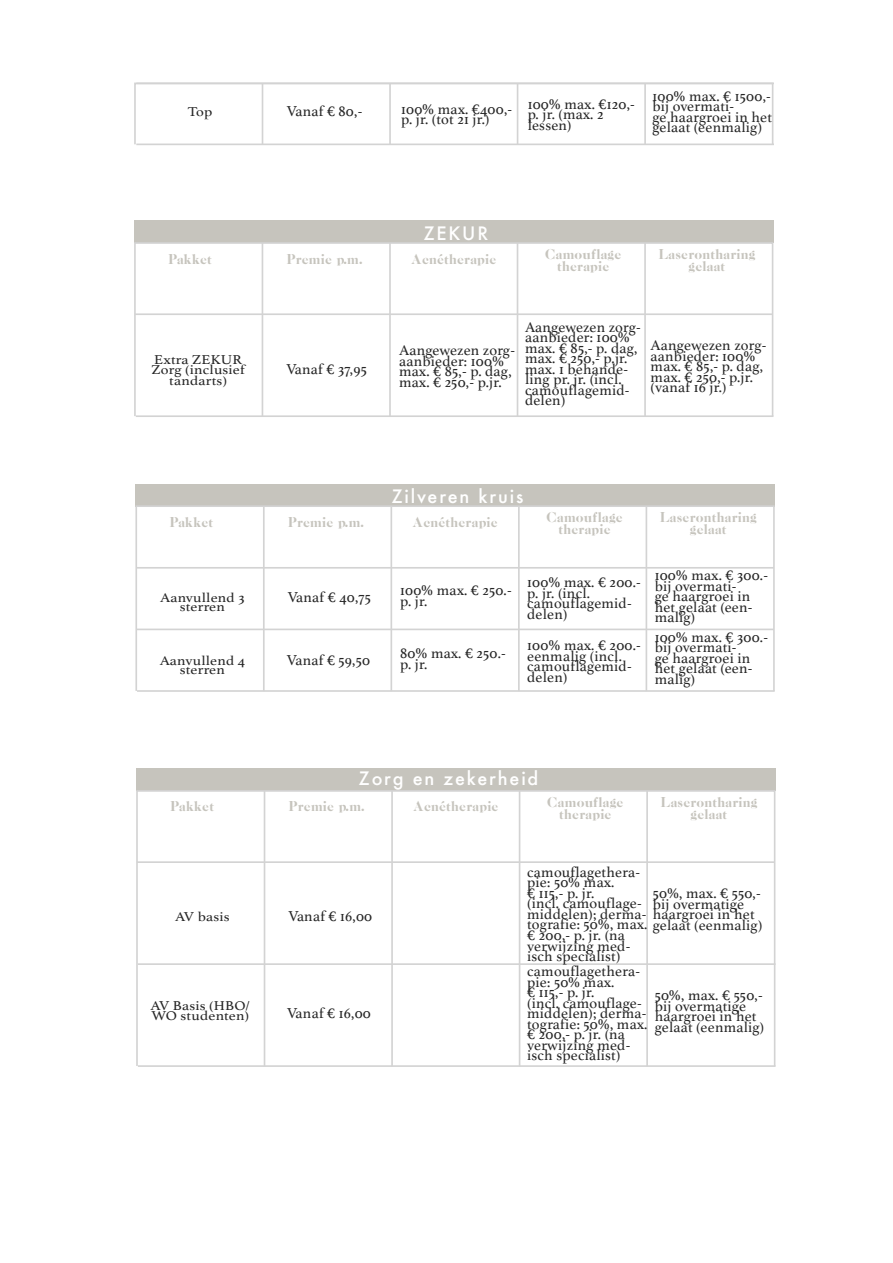
<style>
.page{position:relative;width:893px;height:1263px;background:#fff}
.page>*{position:absolute;margin:0;border:0;box-sizing:border-box;transform-origin:0 0}
.t1{font:500 18px "Futura";letter-spacing:.1em;color:#fff}
.t2{font:15px/31.5px "Athelas";letter-spacing:.015em;color:#252525}
.t3{font:15px/12px "Caslon CP";letter-spacing:.015em;color:#c6c4bd;text-align:center}
.t4{font:13.5px/10.5px "Athelas";letter-spacing:.015em;color:#252525;text-align:center;scale:1.11 1}
</style>
<div class="page">
<svg style="left:134px;top:82px;width:640px;height:63px"></svg>
<hr style="left:136px;top:144px;width:638px;height:1px;background:#d3d3d3">
<hr style="left:644px;top:83px;width:2px;height:61px;background:#d3d3d3">
<hr style="left:517px;top:83px;width:1px;height:61px;background:#d3d3d3">
<hr style="left:389px;top:83px;width:2px;height:61px;background:#d3d3d3">
<hr style="left:262px;top:83px;width:1px;height:61px;background:#d3d3d3">
<div style="left:134px;top:221px;width:639px;height:22px;background:#c6c4bd"></div>
<svg style="left:134px;top:241px;width:640px;height:176px"></svg>
<hr style="left:136px;top:415px;width:637px;height:2px;background:#d3d3d3">
<hr style="left:135px;top:313px;width:638px;height:2px;background:#d3d3d3">
<hr style="left:644px;top:243px;width:2px;height:173px;background:#d3d3d3">
<hr style="left:517px;top:243px;width:1px;height:173px;background:#d3d3d3">
<hr style="left:389px;top:243px;width:2px;height:173px;background:#d3d3d3">
<hr style="left:262px;top:243px;width:1px;height:173px;background:#d3d3d3">
<div style="left:136px;top:484px;width:639px;height:22px;background:#c6c4bd"></div>
<svg style="left:135px;top:504px;width:640px;height:187px"></svg>
<hr style="left:137px;top:690px;width:638px;height:2px;background:#d3d3d3">
<hr style="left:136px;top:628px;width:638px;height:2px;background:#d3d3d3">
<hr style="left:136px;top:567px;width:638px;height:2px;background:#d3d3d3">
<hr style="left:646px;top:506px;width:1px;height:185px;background:#d3d3d3">
<hr style="left:518px;top:506px;width:2px;height:185px;background:#d3d3d3">
<hr style="left:390px;top:506px;width:2px;height:185px;background:#d3d3d3">
<hr style="left:263px;top:506px;width:2px;height:185px;background:#d3d3d3">
<div style="left:136px;top:769px;width:639px;height:22px;background:#c6c4bd"></div>
<svg style="left:136px;top:789px;width:640px;height:278px"></svg>
<hr style="left:138px;top:963px;width:637px;height:2px;background:#d3d3d3">
<hr style="left:137px;top:861px;width:638px;height:2px;background:#d3d3d3">
<hr style="left:646px;top:791px;width:2px;height:275px;background:#d3d3d3">
<hr style="left:519px;top:791px;width:1px;height:275px;background:#d3d3d3">
<hr style="left:391px;top:791px;width:2px;height:275px;background:#d3d3d3">
<hr style="left:264px;top:791px;width:1px;height:275px;background:#d3d3d3">
<hr style="left:138px;top:1065px;width:637px;height:2px;background:#d3d3d3">
<p class="t4" style="left:188px;top:106px;width:24px">Top</p>
<p class="t2" style="left:287px;top:95px;width:77px">Vanaf € 80,-</p>
<p class="t2" style="left:401px;top:93px;width:113px">100% max. €400,-</p>
<p class="t2" style="left:401px;top:103px;width:90px">p. jr. (tot 21 jr.)</p>
<p class="t2" style="left:528px;top:88px;width:109px">100% max. €120,-</p>
<p class="t2" style="left:528px;top:98px;width:77px">p. jr. (max. 2</p>
<p class="t2" style="left:528px;top:109px;width:45px">lessen)</p>
<p class="t2" style="left:652px;top:79px;width:120px">100% max. € 1500,-</p>
<p class="t2" style="left:652px;top:90px;width:83px">bij overmati-</p>
<p class="t2" style="left:652px;top:100px;width:121px">ge haargroei in het</p>
<p class="t2" style="left:652px;top:111px;width:111px">gelaat (eenmalig)</p>
<p class="t1" style="left:424px;top:221px;width:66px">ZEKUR</p>
<p class="t3" style="left:286px;top:252px;width:78px">Premie p.m.</p>
<p class="t3" style="left:545px;top:248px;width:78px">Camouflage therapie</p>
<p class="t3" style="left:168px;top:253px;width:46px">Pakket</p>
<p class="t3" style="left:411px;top:253px;width:87px">Acnétherapie</p>
<p class="t3" style="left:659px;top:248px;width:98px">Laserontharing gelaat</p>
<p class="t4" style="left:151px;top:354px;width:86px">Extra ZEKUR<br>Zorg (inclusief tandarts)</p>
<p class="t2" style="left:286px;top:352px;width:82px">Vanaf € 37,95</p>
<p class="t2" style="left:399px;top:334px;width:117px">Aangewezen zorg-</p>
<p class="t2" style="left:399px;top:345px;width:106px">aanbieder: 100%</p>
<p class="t2" style="left:399px;top:355px;width:114px">max. € 85,- p. dag,</p>
<p class="t2" style="left:399px;top:366px;width:104px">max. € 250,- p.jr.</p>
<p class="t2" style="left:525px;top:311px;width:117px">Aangewezen zorg-</p>
<p class="t2" style="left:525px;top:321px;width:106px">aanbieder: 100%</p>
<p class="t2" style="left:525px;top:332px;width:114px">max. € 85,- p. dag,</p>
<p class="t2" style="left:525px;top:342px;width:104px">max. € 250,- p.jr.</p>
<p class="t2" style="left:525px;top:353px;width:105px">max. 1 behande-</p>
<p class="t2" style="left:525px;top:363px;width:98px">ling pr. jr. (incl.</p>
<p class="t2" style="left:525px;top:374px;width:106px">camouflagemid-</p>
<p class="t2" style="left:525px;top:384px;width:42px">delen)</p>
<p class="t2" style="left:651px;top:329px;width:117px">Aangewezen zorg-</p>
<p class="t2" style="left:651px;top:339px;width:106px">aanbieder: 100%</p>
<p class="t2" style="left:651px;top:350px;width:114px">max. € 85,- p. dag,</p>
<p class="t2" style="left:651px;top:360px;width:104px">max. € 250,- p.jr.</p>
<p class="t2" style="left:651px;top:371px;width:77px">(vanaf 16 jr.)</p>
<p class="t1" style="left:391px;top:484px;width:134px">Zilveren kruis</p>
<p class="t3" style="left:288px;top:516px;width:78px">Premie p.m.</p>
<p class="t3" style="left:547px;top:511px;width:78px">Camouflage therapie</p>
<p class="t3" style="left:169px;top:516px;width:46px">Pakket</p>
<p class="t3" style="left:412px;top:516px;width:87px">Acnétherapie</p>
<p class="t3" style="left:660px;top:511px;width:98px">Laserontharing gelaat</p>
<p class="t4" style="left:160px;top:592px;width:78px">Aanvullend 3</p>
<p class="t4" style="left:180px;top:601px;width:42px">sterren</p>
<p class="t2" style="left:288px;top:580px;width:85px">Vanaf € 40,75</p>
<p class="t2" style="left:400px;top:574px;width:113px">100% max. € 250.-</p>
<p class="t2" style="left:400px;top:584px;width:29px">p. jr.</p>
<p class="t2" style="left:400px;top:637px;width:107px">80% max. € 250.-</p>
<p class="t2" style="left:287px;top:644px;width:85px">Vanaf € 59,50</p>
<p class="t4" style="left:160px;top:655px;width:78px">Aanvullend 4</p>
<p class="t2" style="left:400px;top:647px;width:29px">p. jr.</p>
<p class="t4" style="left:180px;top:664px;width:42px">sterren</p>
<p class="t2" style="left:527px;top:566px;width:115px">100% max. € 200.-</p>
<p class="t2" style="left:527px;top:577px;width:64px">p. jr. (incl.</p>
<p class="t2" style="left:527px;top:587px;width:106px">camouflagemid-</p>
<p class="t2" style="left:527px;top:598px;width:115px">delen)<br>100% max. € 200.-</p>
<p class="t2" style="left:527px;top:639px;width:96px">eenmalig (incl.</p>
<p class="t2" style="left:527px;top:650px;width:106px">camouflagemid-</p>
<p class="t2" style="left:527px;top:660px;width:42px">delen)</p>
<p class="t2" style="left:655px;top:559px;width:115px">100% max. € 300.-</p>
<p class="t2" style="left:655px;top:570px;width:83px">bij overmati-</p>
<p class="t2" style="left:655px;top:580px;width:97px">ge haargroei in</p>
<p class="t2" style="left:655px;top:591px;width:99px">het gelaat (een-</p>
<p class="t2" style="left:655px;top:601px;width:42px">malig)</p>
<p class="t2" style="left:655px;top:621px;width:115px">100% max. € 300.-</p>
<p class="t2" style="left:655px;top:631px;width:83px">bij overmati-</p>
<p class="t2" style="left:655px;top:642px;width:97px">ge haargroei in</p>
<p class="t2" style="left:655px;top:652px;width:99px">het gelaat (een-</p>
<p class="t2" style="left:655px;top:663px;width:42px">malig)</p>
<p class="t1" style="left:359px;top:766px;width:181px">Zorg en zekerheid</p>
<p class="t3" style="left:288px;top:800px;width:78px">Premie p.m.</p>
<p class="t3" style="left:547px;top:796px;width:78px">Camouflage therapie</p>
<p class="t3" style="left:170px;top:800px;width:46px">Pakket</p>
<p class="t3" style="left:413px;top:800px;width:87px">Acnétherapie</p>
<p class="t3" style="left:661px;top:796px;width:98px">Laserontharing gelaat</p>
<p class="t4" style="left:175px;top:911px;width:51px">AV basis</p>
<p class="t2" style="left:288px;top:900px;width:85px">Vanaf € 16,00</p>
<p class="t4" style="left:150px;top:999px;width:91px;text-align:left">AV Basis (HBO/<br>WO studenten)</p>
<p class="t2" style="left:287px;top:997px;width:85px">Vanaf € 16,00</p>
<p class="t2" style="left:527px;top:856px;width:114px">camouflagethera-</p>
<p class="t2" style="left:527px;top:866px;width:89px">pie: 50% max.</p>
<p class="t2" style="left:527px;top:877px;width:69px">€ 115,- p. jr.</p>
<p class="t2" style="left:527px;top:887px;width:116px">(incl. camouflage-</p>
<p class="t2" style="left:527px;top:898px;width:229px">middelen); derma- haargroei in het</p>
<p class="t2" style="left:527px;top:908px;width:237px">tografie: 50%, max. gelaat (eenmalig)</p>
<p class="t2" style="left:527px;top:919px;width:99px">€ 200,- p. jr. (na</p>
<p class="t2" style="left:527px;top:929px;width:105px">verwijzing med-</p>
<p class="t2" style="left:527px;top:940px;width:95px">isch specialist)</p>
<p class="t2" style="left:653px;top:877px;width:110px">50%, max. € 550,-</p>
<p class="t2" style="left:653px;top:887px;width:93px">bij overmatige</p>
<p class="t2" style="left:527px;top:955px;width:114px">camouflagethera-</p>
<p class="t2" style="left:527px;top:965px;width:89px">pie: 50% max.</p>
<p class="t2" style="left:527px;top:976px;width:69px">€ 115,- p. jr.</p>
<p class="t2" style="left:527px;top:986px;width:116px">(incl. camouflage-</p>
<p class="t2" style="left:527px;top:997px;width:121px">middelen); derma-</p>
<p class="t2" style="left:527px;top:1007px;width:122px">tografie: 50%, max.</p>
<p class="t2" style="left:527px;top:1018px;width:99px">€ 200,- p. jr. (na</p>
<p class="t2" style="left:527px;top:1028px;width:105px">verwijzing med-</p>
<p class="t2" style="left:527px;top:1039px;width:95px">isch specialist)</p>
<p class="t2" style="left:655px;top:979px;width:110px">50%, max. € 550,-</p>
<p class="t2" style="left:655px;top:989px;width:93px">bij overmatige</p>
<p class="t2" style="left:655px;top:1000px;width:103px">haargroei in het</p>
<p class="t2" style="left:655px;top:1010px;width:111px">gelaat (eenmalig)</p>
</div>
